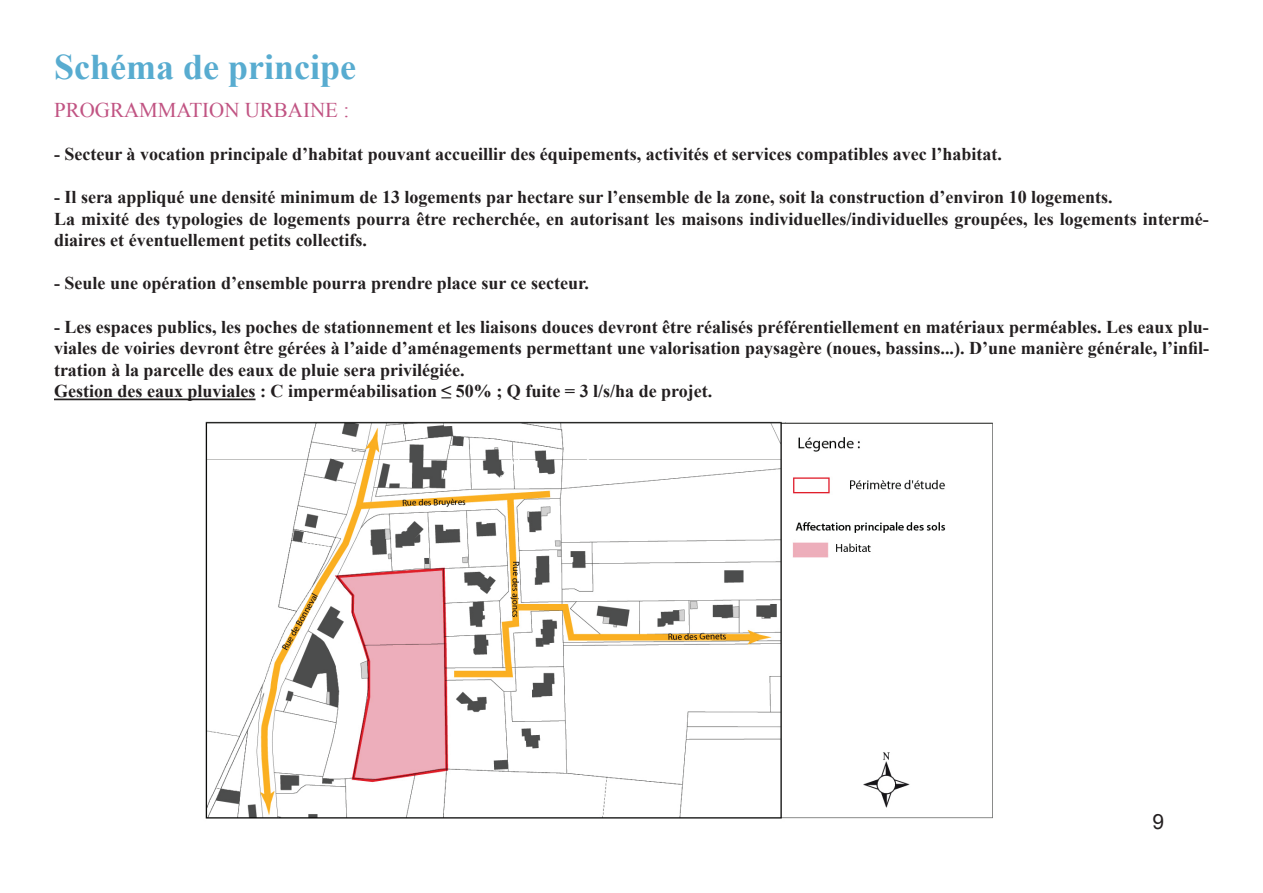
<style>
.page{position:relative;width:1263px;height:893px;background:#fff}
.page>*{position:absolute;margin:0;border:0;box-sizing:border-box;transform-origin:0 0}
.t1{font:700 36px "Times New Roman";color:#58acd0}
.t2{font:21px "Times New Roman";color:#c15483}
.t3{font:21px "Arial";color:#231f20}
.t4{font:700 18px/21.6px "Times New Roman";color:#231f20}
</style>
<div class="page">
<hr style="left:54px;top:399px;width:202px;height:1px;background:#231f20">
<img style="left:205px;top:421px;width:788px;height:398px">
<h1 class="t1" style="left:54px;top:42px;width:304px">Schéma de principe</h1>
<p class="t2" style="left:54px;top:95px;width:297px">PROGRAMMATION URBAINE :</p>
<p class="t4" style="left:54px;top:143px;width:949px">- Secteur à vocation principale d’habitat pouvant accueillir des équipements, activités et services compatibles avec l’habitat.</p>
<p class="t4" style="left:54px;top:186px;width:1156px">- Il sera appliqué une densité minimum de 13 logements par hectare sur l’ensemble de la zone, soit la construction d’environ 10 logements.<br>La mixité des typologies de logements pourra être recherchée, en autorisant les maisons individuelles/individuelles groupées, les logements intermé&shy;diaires et éventuellement petits collectifs.</p>
<p class="t4" style="left:54px;top:272px;width:536px">- Seule une opération d’ensemble pourra prendre place sur ce secteur.</p>
<p class="t4" style="left:54px;top:315px;width:1156px">- Les espaces publics, les poches de stationnement et les liaisons douces devront être réalisés préférentiellement en matériaux perméables. Les eaux plu&shy;viales de voiries devront être gérées à l’aide d’aménagements permettant une valorisation paysagère (noues, bassins...). D’une manière générale, l’infil&shy;tration à la parcelle des eaux de pluie sera privilégiée.<br>Gestion des eaux pluviales : C imperméabilisation ≤ 50% ; Q fuite = 3 l/s/ha de projet.</p>
<p class="t3" style="left:1153px;top:808px;width:13px">9</p>
</div>
